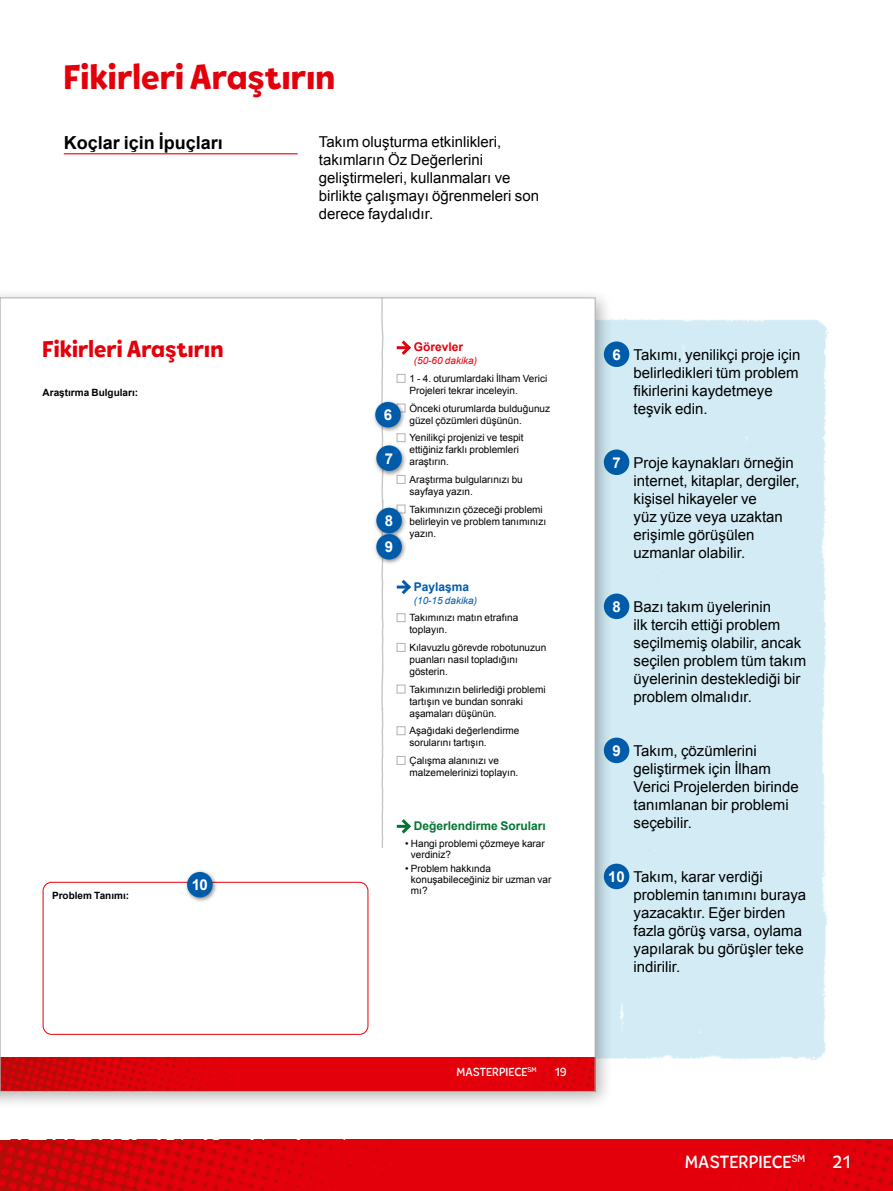
<style>
.page{position:relative;width:893px;height:1191px;background:#fff}
.page>*{position:absolute;margin:0;border:0;box-sizing:border-box;transform-origin:0 0}
.t1{font:800 36px "Tobi Pro";letter-spacing:.005em;color:#e3000b}
.t2{font:800 24px "Tobi Pro";letter-spacing:.005em;color:#e3000b}
.t3{font:700 18px "Arial";color:#000}
.t4{font:500 18px "Tobi Pro";color:#fff}
.t5{font:15px/18px "Arial";color:#000}
.t6{font:700 15px/26.2px "Arial";color:#fff}
.t7{font:700 12px "Arial";color:#007633}
.t8{font:500 12px "Tobi Pro";color:#fff}
.t9{font:700 12px "Arial";color:#e3000b}
.t10{font:700 12px "Arial";color:#005ba9}
.t11{font:10.05px/12px "Arial";color:#000}
.t12{font:700 10.05px "Arial";color:#000}
.t13{font:italic 10.05px "Arial";color:#e3000b}
.t14{font:italic 10.05px "Arial";color:#005ba9}
</style>
<div class="page">
<div style="left:614px;top:318px;width:215px;height:742px;background:#d2ebf4"></div>
<img style="left:0;top:1139px;width:507px;height:52px">
<div style="left:507px;top:1139px;width:386px;height:52px;background:#e3000b"></div>
<div style="left:0;top:288px;width:614px;height:822px;background:#000;opacity:.3"></div>
<div style="left:0;top:298px;width:595px;height:793px;background:#fff"></div>
<img style="left:2px;top:1057px;width:336px;height:32px">
<div style="left:338px;top:1057px;width:255px;height:32px;background:#e3000b"></div>
<svg style="left:381px;top:300px;width:3px;height:547px"></svg>
<svg style="left:397px;top:340px;width:14px;height:15px"></svg>
<div style="left:397px;top:374px;width:8px;height:9px;border:1px solid #b1b2b3"></div>
<div style="left:397px;top:433px;width:8px;height:9px;border:1px solid #b1b2b3"></div>
<div style="left:397px;top:475px;width:8px;height:8px;border:1px solid #b1b2b3"></div>
<svg style="left:397px;top:579px;width:14px;height:16px"></svg>
<div style="left:397px;top:613px;width:8px;height:9px;border:1px solid #b1b2b3"></div>
<div style="left:397px;top:643px;width:8px;height:8px;border:1px solid #b1b2b3"></div>
<div style="left:397px;top:685px;width:8px;height:8px;border:1px solid #b1b2b3"></div>
<div style="left:397px;top:726px;width:8px;height:9px;border:1px solid #b1b2b3"></div>
<div style="left:397px;top:756px;width:8px;height:8px;border:1px solid #b1b2b3"></div>
<svg style="left:397px;top:819px;width:14px;height:15px"></svg>
<div style="left:43px;top:881px;width:325px;height:153px;border:1px solid #e3000b;border-radius:8px"></div>
<div style="left:373px;top:399px;width:33px;height:33px;background:#000;opacity:.45"></div>
<div style="left:375px;top:402px;width:26px;height:25px;background:#005ba9;border-radius:50%"></div>
<div style="left:374px;top:443px;width:33px;height:33px;background:#000;opacity:.45"></div>
<div style="left:376px;top:445px;width:26px;height:26px;background:#005ba9;border-radius:50%"></div>
<div style="left:374px;top:505px;width:33px;height:33px;background:#000;opacity:.45"></div>
<div style="left:376px;top:508px;width:26px;height:25px;background:#005ba9;border-radius:50%"></div>
<div style="left:374px;top:531px;width:33px;height:33px;background:#000;opacity:.45"></div>
<div style="left:376px;top:534px;width:26px;height:25px;background:#005ba9;border-radius:50%"></div>
<div style="left:185px;top:869px;width:33px;height:33px;background:#000;opacity:.45"></div>
<div style="left:187px;top:872px;width:26px;height:25px;background:#005ba9;border-radius:50%"></div>
<hr style="left:64px;top:153px;width:234px;height:1px;background:#e3000b">
<div style="left:604px;top:341px;width:25px;height:26px;background:#005ba9;border-radius:50%"></div>
<div style="left:604px;top:449px;width:25px;height:26px;background:#005ba9;border-radius:50%"></div>
<div style="left:604px;top:593px;width:25px;height:26px;background:#005ba9;border-radius:50%"></div>
<div style="left:604px;top:737px;width:25px;height:26px;background:#005ba9;border-radius:50%"></div>
<div style="left:604px;top:863px;width:25px;height:26px;background:#005ba9;border-radius:50%"></div>
<h1 class="t1" style="left:64px;top:53px;width:273px">Fikirleri Araştırın</h1>
<p class="t3" style="left:64px;top:131px;width:161px">Koçlar için İpuçları</p>
<p class="t5" style="left:319px;top:133px;width:222px">Takım oluşturma etkinlikleri, takımların Öz Değerlerini geliştirmeleri, kullanmaları ve birlikte çalışmayı öğrenmeleri son derece faydalıdır.</p>
<h2 class="t2" style="left:43px;top:333px;width:182px">Fikirleri Araştırın</h2>
<p class="t9" style="left:414px;top:339px;width:51px">Görevler</p>
<p class="t13" style="left:414px;top:354px;width:65px">(50-60 dakika)</p>
<p class="t11" style="left:410px;top:373px;width:139px">1 - 4. oturumlardaki İlham Verici<br>Projeleri tekrar inceleyin.</p>
<p class="t11" style="left:410px;top:402px;width:142px">Önceki oturumlarda bulduğunuz güzel çözümleri düşünün.</p>
<p class="t11" style="left:410px;top:432px;width:116px">Yenilikçi projenizi ve tespit ettiğiniz farklı problemleri araştırın.</p>
<p class="t11" style="left:410px;top:473px;width:115px">Araştırma bulgularınızı bu sayfaya yazın.</p>
<p class="t11" style="left:410px;top:503px;width:138px">Takımınızın çözeceği problemi belirleyin ve problem tanımınızı yazın.</p>
<p class="t12" style="left:43px;top:386px;width:97px">Araştırma Bulguları:</p>
<p class="t6" style="left:384px;top:402px;width:10px">6</p>
<p class="t6" style="left:385px;top:446px;width:10px">7</p>
<p class="t6" style="left:385px;top:508px;width:10px">8<br>9</p>
<p class="t12" style="left:52px;top:888px;width:79px">Problem Tanımı:</p>
<p class="t6" style="left:192px;top:872px;width:18px">10</p>
<p class="t10" style="left:414px;top:578px;width:57px">Paylaşma</p>
<p class="t14" style="left:414px;top:593px;width:65px">(10-15 dakika)</p>
<p class="t11" style="left:410px;top:612px;width:110px">Takımınızı matın etrafına toplayın.</p>
<p class="t11" style="left:410px;top:641px;width:138px">Kılavuzlu görevde robotunuzun puanları nasıl topladığını gösterin.</p>
<p class="t11" style="left:410px;top:683px;width:138px">Takımınızın belirlediği problemi tartışın ve bundan sonraki aşamaları düşünün.</p>
<p class="t11" style="left:410px;top:725px;width:111px">Aşağıdaki değerlendirme sorularını tartışın.</p>
<p class="t11" style="left:410px;top:754px;width:110px">Çalışma alanınızı ve malzemelerinizi toplayın.</p>
<p class="t7" style="left:414px;top:818px;width:133px">Değerlendirme Soruları</p>
<p class="t11" style="left:411px;top:838px;width:135px;line-height:10.9px;text-indent:-6px">• Hangi problemi çözmeye karar verdiniz?</p>
<p class="t11" style="left:411px;top:862px;width:142px;line-height:10.9px;text-indent:-6px">• Problem hakkında konuşabileceğiniz bir uzman var mı?</p>
<p class="t8" style="left:456px;top:1064px;width:82px">MASTERPIECE<sup>SM</sup></p>
<p class="t8" style="left:555px;top:1064px;width:14px">19</p>
<p class="t6" style="left:612px;top:342px;width:10px">6</p>
<p class="t5" style="left:634px;top:345px;width:168px">Takımı, yenilikçi proje için belirledikleri tüm problem fikirlerini kaydetmeye teşvik edin.</p>
<p class="t6" style="left:612px;top:450px;width:10px">7</p>
<p class="t5" style="left:634px;top:453px;width:167px">Proje kaynakları örneğin internet, kitaplar, dergiler, kişisel hikayeler ve<br>yüz yüze veya uzaktan erişimle görüşülen uzmanlar olabilir.</p>
<p class="t6" style="left:612px;top:594px;width:10px">8</p>
<p class="t5" style="left:634px;top:597px;width:174px">Bazı takım üyelerinin<br>ilk tercih ettiği problem seçilmemiş olabilir, ancak seçilen problem tüm takım üyelerinin desteklediği bir problem olmalıdır.</p>
<p class="t6" style="left:612px;top:738px;width:10px">9</p>
<p class="t5" style="left:634px;top:741px;width:167px">Takım, çözümlerini geliştirmek için İlham<br>Verici Projelerden birinde tanımlanan bir problemi seçebilir.</p>
<p class="t6" style="left:608px;top:864px;width:18px">10</p>
<p class="t5" style="left:634px;top:867px;width:174px">Takım, karar verdiği problemin tanımını buraya yazacaktır. Eğer birden fazla görüş varsa, oylama yapılarak bu görüşler teke indirilir.</p>
<p class="t4" style="left:685px;top:1150px;width:122px">MASTERPIECE<sup>SM</sup></p>
<p class="t4" style="left:832px;top:1150px;width:20px">21</p>
</div>
